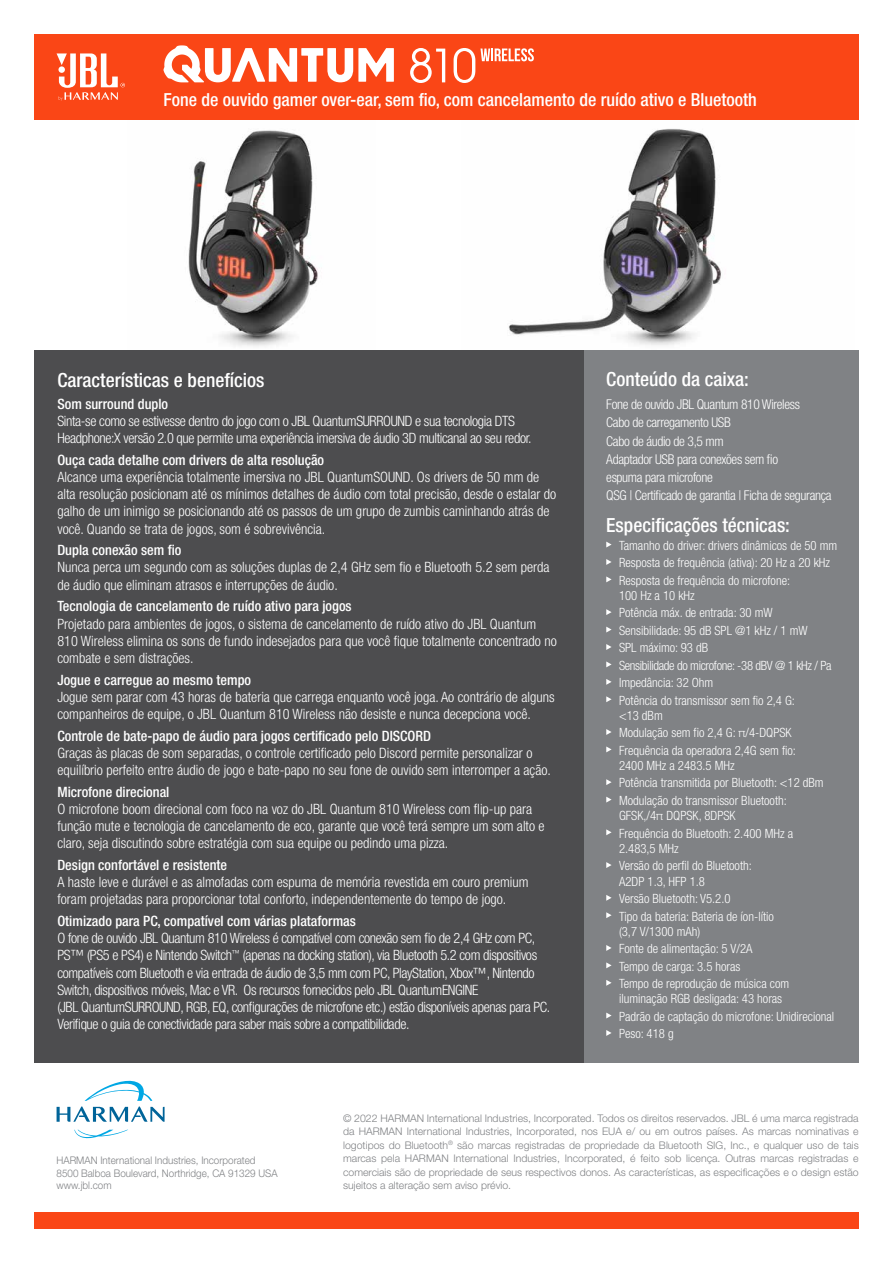
<style>
.page{position:relative;width:893px;height:1263px;background:#fff}
.page>*{position:absolute;margin:0;border:0;box-sizing:border-box;transform-origin:0 0}
.t1{font:50.7px "Avant Gard Goth EF";color:#fff}
.t2{font:500 condensed 19.5px "Helvetica Neue LT Pro";color:#fff}
.t3{font:500 condensed 18px "Helvetica Neue LT Pro";color:#fff}
.t4{font:300 condensed 14.25px/17.2px "Helvetica Neue LT Pro";color:#fff}
.t5{font:300 condensed 14.25px/17.2px "Helvetica Neue LT Pro";letter-spacing:-.025em;color:#fff}
.t6{font:500 condensed 14.25px "Helvetica Neue LT Pro";color:#fff}
.t7{font:300 condensed 13.5px/18.3px "Helvetica Neue LT Pro";letter-spacing:-.025em;color:#fff}
.t8{font:300 condensed 12.75px/17.4px "Helvetica Neue LT Pro";color:#fff}
.t9{font:300 10.5px/13.5px "Helvetica Neue LT Pro";color:#808285;text-align:justify}
.t10{font:300 10.5px/12.6px "Helvetica Neue LT Pro";color:#808285;scale:.94 1}
</style>
<div class="page">
<img style="left:461px;top:119px;width:394px;height:226px">
<img style="left:128px;top:119px;width:248px;height:227px">
<div style="left:34px;top:34px;width:825px;height:85px;background:#fa4616"></div>
<div style="left:34px;top:1213px;width:825px;height:16px;background:#fa4616"></div>
<svg style="left:57px;top:53px;width:68px;height:48px"></svg>
<svg style="left:74px;top:1130px;width:54px;height:8px"></svg>
<svg style="left:57px;top:1080px;width:108px;height:42px"></svg>
<div style="left:584px;top:350px;width:275px;height:712px;background:#808285"></div>
<svg style="left:606px;top:542px;width:6px;height:5px"></svg>
<svg style="left:606px;top:559px;width:6px;height:6px"></svg>
<svg style="left:606px;top:576px;width:6px;height:6px"></svg>
<svg style="left:606px;top:609px;width:6px;height:6px"></svg>
<svg style="left:606px;top:627px;width:6px;height:5px"></svg>
<svg style="left:606px;top:644px;width:6px;height:6px"></svg>
<svg style="left:606px;top:661px;width:6px;height:6px"></svg>
<svg style="left:606px;top:679px;width:6px;height:6px"></svg>
<svg style="left:606px;top:696px;width:6px;height:6px"></svg>
<svg style="left:606px;top:729px;width:6px;height:6px"></svg>
<svg style="left:606px;top:746px;width:6px;height:6px"></svg>
<svg style="left:606px;top:779px;width:6px;height:6px"></svg>
<svg style="left:606px;top:797px;width:6px;height:5px"></svg>
<svg style="left:606px;top:829px;width:6px;height:6px"></svg>
<svg style="left:606px;top:862px;width:6px;height:6px"></svg>
<svg style="left:606px;top:895px;width:6px;height:6px"></svg>
<svg style="left:606px;top:912px;width:6px;height:6px"></svg>
<svg style="left:606px;top:945px;width:6px;height:6px"></svg>
<svg style="left:606px;top:962px;width:6px;height:6px"></svg>
<svg style="left:606px;top:980px;width:6px;height:6px"></svg>
<svg style="left:606px;top:1012px;width:6px;height:6px"></svg>
<svg style="left:606px;top:1030px;width:6px;height:6px"></svg>
<div style="left:34px;top:350px;width:550px;height:712px;background:#4d4d4f"></div>
<svg style="left:163px;top:45px;width:231px;height:37px"></svg>
<svg style="left:480px;top:48px;width:54px;height:13px"></svg>
<h1 class="t1" style="left:408px;top:36px;width:70px">810</h1>
<p class="t3" style="left:163px;top:89px;width:595px">Fone de ouvido gamer over-ear, sem fio, com cancelamento de ruído ativo e Bluetooth</p>
<h2 class="t2" style="left:57px;top:369px;width:209px">Características e benefícios</h2>
<p class="t6" style="left:57px;top:395px;width:112px">Som surround duplo</p>
<p class="t5" style="left:57px;top:412px;width:476px">Sinta-se como se estivesse dentro do jogo com o JBL QuantumSURROUND e sua tecnologia DTS<br>Headphone:X versão 2.0 que permite uma experiência imersiva de áudio 3D multicanal ao seu redor.</p>
<p class="t6" style="left:57px;top:451px;width:268px">Ouça cada detalhe com drivers de alta resolução</p>
<p class="t4" style="left:57px;top:468px;width:500px">Alcance uma experiência totalmente imersiva no JBL QuantumSOUND. Os drivers de 50 mm de alta resolução posicionam até os mínimos detalhes de áudio com total precisão, desde o estalar do galho de um inimigo se posicionando até os passos de um grupo de zumbis caminhando atrás de você. Quando se trata de jogos, som é sobrevivência.</p>
<p class="t6" style="left:57px;top:542px;width:126px">Dupla conexão sem fio</p>
<p class="t4" style="left:57px;top:559px;width:494px">Nunca perca um segundo com as soluções duplas de 2,4 GHz sem fio e Bluetooth 5.2 sem perda de áudio que eliminam atrasos e interrupções de áudio.</p>
<p class="t6" style="left:57px;top:598px;width:296px">Tecnologia de cancelamento de ruído ativo para jogos</p>
<p class="t4" style="left:57px;top:615px;width:501px">Projetado para ambientes de jogos, o sistema de cancelamento de ruído ativo do JBL Quantum<br>810 Wireless elimina os sons de fundo indesejados para que você fique totalmente concentrado no combate e sem distrações.</p>
<p class="t6" style="left:57px;top:671px;width:195px">Jogue e carregue ao mesmo tempo</p>
<p class="t4" style="left:57px;top:688px;width:499px">Jogue sem parar com 43 horas de bateria que carrega enquanto você joga. Ao contrário de alguns companheiros de equipe, o JBL Quantum 810 Wireless não desiste e nunca decepciona você.</p>
<p class="t6" style="left:57px;top:727px;width:375px">Controle de bate-papo de áudio para jogos certificado pelo DISCORD</p>
<p class="t4" style="left:57px;top:744px;width:495px">Graças às placas de som separadas, o controle certificado pelo Discord permite personalizar o equilíbrio perfeito entre áudio de jogo e bate-papo no seu fone de ouvido sem interromper a ação.</p>
<p class="t6" style="left:57px;top:783px;width:114px">Microfone direcional</p>
<p class="t4" style="left:57px;top:800px;width:489px">O microfone boom direcional com foco na voz do JBL Quantum 810 Wireless com flip-up para função mute e tecnologia de cancelamento de eco, garante que você terá sempre um som alto e claro, seja discutindo sobre estratégia com sua equipe ou pedindo uma pizza.</p>
<p class="t6" style="left:57px;top:856px;width:171px">Design confortável e resistente</p>
<p class="t4" style="left:57px;top:873px;width:473px">A haste leve e durável e as almofadas com espuma de memória revestida em couro premium foram projetadas para proporcionar total conforto, independentemente do tempo de jogo.</p>
<p class="t6" style="left:57px;top:912px;width:300px">Otimizado para PC, compatível com várias plataformas</p>
<p class="t5" style="left:57px;top:929px;width:494px">O fone de ouvido JBL Quantum 810 Wireless é compatível com conexão sem fio de 2,4 GHz com PC, PS™ (PS5 e PS4) e Nintendo Switch<sup>™</sup> (apenas na docking station), via Bluetooth 5.2 com dispositivos compatíveis com Bluetooth e via entrada de áudio de 3,5 mm com PC, PlayStation, Xbox™, Nintendo Switch, dispositivos móveis, Mac e VR. Os recursos fornecidos pelo JBL QuantumENGINE<br>(JBL QuantumSURROUND, RGB, EQ, configurações de microfone etc.) estão disponíveis apenas para PC.<br>Verifique o guia de conectividade para saber mais sobre a compatibilidade.</p>
<h2 class="t2" style="left:606px;top:368px;width:144px">Conteúdo da caixa:</h2>
<p class="t7" style="left:606px;top:395px;width:227px">Fone de ouvido JBL Quantum 810 Wireless<br>Cabo de carregamento USB<br>Cabo de áudio de 3,5 mm<br>Adaptador USB para conexões sem fio<br>espuma para microfone<br>QSG | Certificado de garantia | Ficha de segurança</p>
<h2 class="t2" style="left:606px;top:514px;width:185px">Especificações técnicas:</h2>
<p class="t8" style="left:619px;top:536px;width:220px">Tamanho do driver: drivers dinâmicos de 50 mm<br>Resposta de frequência (ativa): 20 Hz a 20 kHz<br>Resposta de frequência do microfone:</p>
<p class="t8" style="left:619px;top:587px;width:214px">100 Hz a 10 kHz<br>Potência máx. de entrada: 30 mW<br>Sensibilidade: 95 dB SPL @1 kHz / 1 mW<br>SPL máximo: 93 dB<br>Sensibilidade do microfone: -38 dBV @ 1 kHz / Pa<br>Impedância: 32 Ohm<br>Potência do transmissor sem fio 2,4 G:</p>
<p class="t8" style="left:619px;top:706px;width:178px">&lt;13 dBm<br>Modulação sem fio 2,4 G: π/4-DQPSK<br>Frequência da operadora 2,4G sem fio:</p>
<p class="t8" style="left:619px;top:757px;width:206px">2400 MHz a 2483.5 MHz<br>Potência transmitida por Bluetooth: &lt;12 dBm<br>Modulação do transmissor Bluetooth:</p>
<p class="t8" style="left:619px;top:807px;width:176px">GFSK,/4π DQPSK, 8DPSK<br>Frequência do Bluetooth: 2.400 MHz a</p>
<p class="t8" style="left:619px;top:840px;width:134px">2.483,5 MHz<br>Versão do perfil do Bluetooth:</p>
<p class="t8" style="left:619px;top:872px;width:156px">A2DP 1.3, HFP 1.8<br>Versão Bluetooth: V5.2.0<br>Tipo da bateria: Bateria de íon-lítio</p>
<p class="t8" style="left:619px;top:922px;width:172px">(3,7 V/1300 mAh)<br>Fonte de alimentação: 5 V/2A<br>Tempo de carga: 3.5 horas<br>Tempo de reprodução de música com</p>
<p class="t8" style="left:619px;top:990px;width:217px">iluminação RGB desligada: 43 horas<br>Padrão de captação do microfone: Unidirecional<br>Peso: 418 g</p>
<p class="t10" style="left:57px;top:1154px;width:237px">HARMAN International Industries, Incorporated<br>8500 Balboa Boulevard, Northridge, CA 91329 USA www.jbl.com</p>
<p class="t9" style="left:343px;top:1111px;width:517px">© 2022 HARMAN International Industries, Incorporated. Todos os direitos reservados. JBL é uma marca registrada da HARMAN International Industries, Incorporated, nos EUA e/ ou em outros países. As marcas nominativas e logotipos do Bluetooth<sup>®</sup> são marcas registradas de propriedade da Bluetooth SIG, Inc., e qualquer uso de tais marcas pela HARMAN International Industries, Incorporated, é feito sob licença. Outras marcas registradas e comerciais são de propriedade de seus respectivos donos. As características, as especificações e o design estão sujeitos a alteração sem aviso prévio.</p>
</div>
